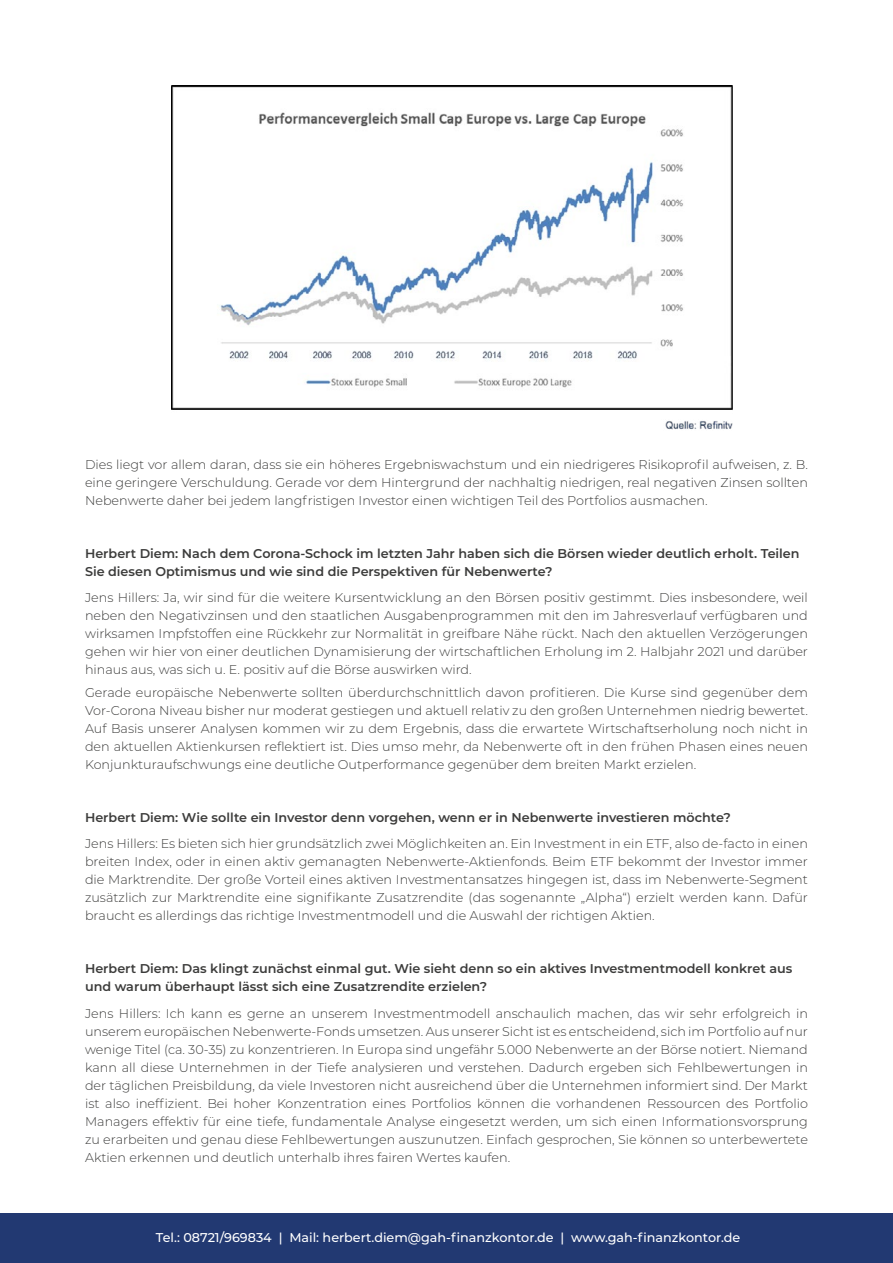
<style>
.page{position:relative;width:893px;height:1263px;background:#fff}
.page>*{position:absolute;margin:0;border:0;box-sizing:border-box;transform-origin:0 0}
.t1{font:300 12.75px/18px "Montserrat";color:#3c3c3b;text-align:justify}
.t2{font:600 12.75px/18px "Montserrat";color:#3c3c3b}
.t3{font:500 12.75px "Montserrat";color:#fff}
</style>
<div class="page">
<div style="left:0;top:1214px;width:893px;height:49px;background:#223972"></div>
<img style="left:171px;top:85px;width:562px;height:345px">
<p class="t1" style="left:85px;top:455px;width:724px">Dies liegt vor allem daran, dass sie ein höheres Ergebniswachstum und ein niedrigeres Risikoprofil aufweisen, z. B. eine geringere Verschuldung. Gerade vor dem Hintergrund der nachhaltig niedrigen, real negativen Zinsen sollten Nebenwerte daher bei jedem langfristigen Investor einen wichtigen Teil des Portfolios ausmachen.</p>
<p class="t2" style="left:85px;top:544px;width:716px">Herbert Diem: Nach dem Corona-Schock im letzten Jahr haben sich die Börsen wieder deutlich erholt. Teilen<br>Sie diesen Optimismus und wie sind die Perspektiven für Nebenwerte?</p>
<p class="t1" style="left:85px;top:588px;width:724px">Jens Hillers: Ja, wir sind für die weitere Kursentwicklung an den Börsen positiv gestimmt. Dies insbesondere, weil neben den Negativzinsen und den staatlichen Ausgabenprogrammen mit den im Jahresverlauf verfügbaren und wirksamen Impfstoffen eine Rückkehr zur Normalität in greifbare Nähe rückt. Nach den aktuellen Verzögerungen gehen wir hier von einer deutlichen Dynamisierung der wirtschaftlichen Erholung im 2. Halbjahr 2021 und darüber hinaus aus, was sich u. E. positiv auf die Börse auswirken wird.</p>
<p class="t1" style="left:85px;top:683px;width:724px">Gerade europäische Nebenwerte sollten überdurchschnittlich davon profitieren. Die Kurse sind gegenüber dem Vor-Corona Niveau bisher nur moderat gestiegen und aktuell relativ zu den großen Unternehmen niedrig bewertet.<br>Auf Basis unserer Analysen kommen wir zu dem Ergebnis, dass die erwartete Wirtschaftserholung noch nicht in den aktuellen Aktienkursen reflektiert ist. Dies umso mehr, da Nebenwerte oft in den frühen Phasen eines neuen Konjunkturaufschwungs eine deutliche Outperformance gegenüber dem breiten Markt erzielen.</p>
<p class="t2" style="left:85px;top:807px;width:647px">Herbert Diem: Wie sollte ein Investor denn vorgehen, wenn er in Nebenwerte investieren möchte?</p>
<p class="t1" style="left:85px;top:834px;width:724px">Jens Hillers: Es bieten sich hier grundsätzlich zwei Möglichkeiten an. Ein Investment in ein ETF, also de-facto in einen breiten Index, oder in einen aktiv gemanagten Nebenwerte-Aktienfonds. Beim ETF bekommt der Investor immer die Marktrendite. Der große Vorteil eines aktiven Investmentansatzes hingegen ist, dass im Nebenwerte-Segment zusätzlich zur Marktrendite eine signifikante Zusatzrendite (das sogenannte „Alpha“) erzielt werden kann. Dafür braucht es allerdings das richtige Investmentmodell und die Auswahl der richtigen Aktien.</p>
<p class="t2" style="left:85px;top:959px;width:709px">Herbert Diem: Das klingt zunächst einmal gut. Wie sieht denn so ein aktives Investmentmodell konkret aus und warum überhaupt lässt sich eine Zusatzrendite erzielen?</p>
<p class="t1" style="left:85px;top:1004px;width:724px">Jens Hillers: Ich kann es gerne an unserem Investmentmodell anschaulich machen, das wir sehr erfolgreich in unserem europäischen Nebenwerte-Fonds umsetzen. Aus unserer Sicht ist es entscheidend, sich im Portfolio auf nur wenige Titel (ca. 30-35) zu konzentrieren. In Europa sind ungefähr 5.000 Nebenwerte an der Börse notiert. Niemand kann all diese Unternehmen in der Tiefe analysieren und verstehen. Dadurch ergeben sich Fehlbewertungen in der täglichen Preisbildung, da viele Investoren nicht ausreichend über die Unternehmen informiert sind. Der Markt ist also ineffizient. Bei hoher Konzentration eines Portfolios können die vorhandenen Ressourcen des Portfolio Managers effektiv für eine tiefe, fundamentale Analyse eingesetzt werden, um sich einen Informationsvorsprung zu erarbeiten und genau diese Fehlbewertungen auszunutzen. Einfach gesprochen, Sie können so unterbewertete Aktien erkennen und deutlich unterhalb ihres fairen Wertes kaufen.</p>
<p class="t3" style="left:156px;top:1229px;width:586px">Tel.: 08721/969834 | Mail: herbert.diem@gah-finanzkontor.de | www.gah-finanzkontor.de</p>
</div>
